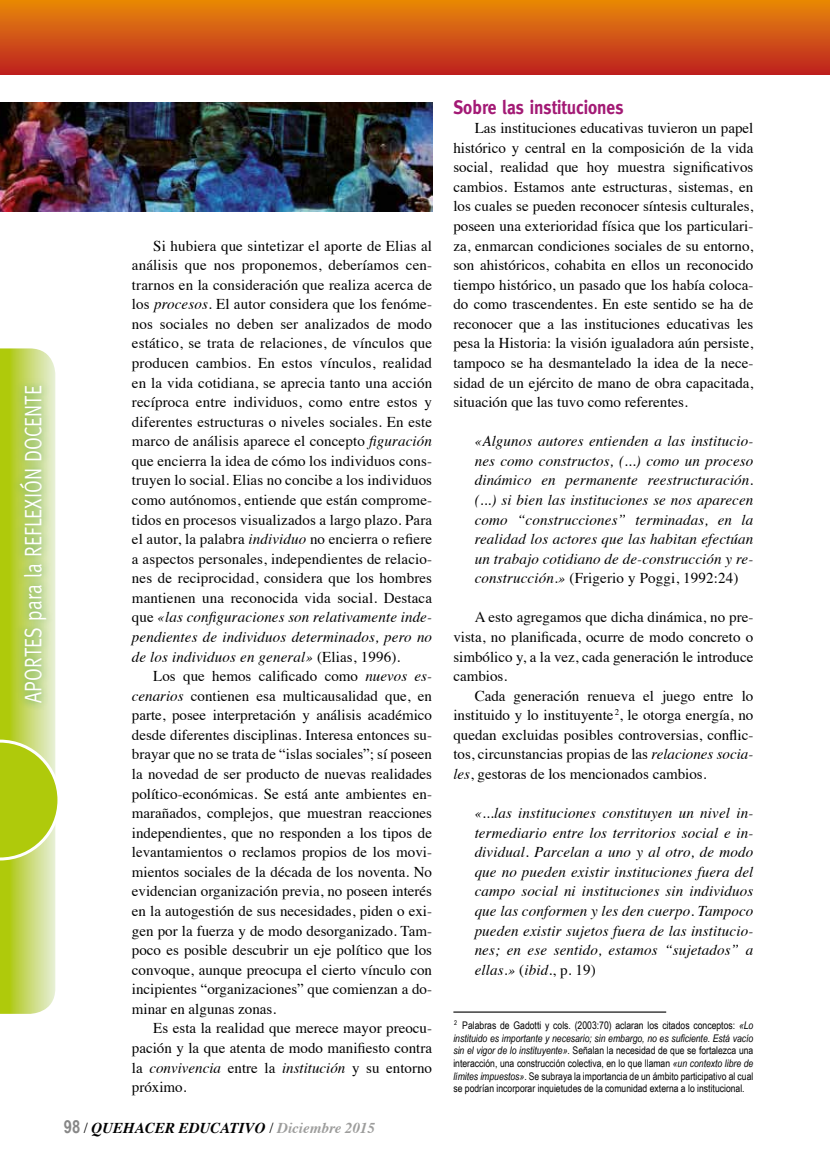
<style>
.page{position:relative;width:830px;height:1170px;background:#fff}
.page>*{position:absolute;margin:0;border:0;box-sizing:border-box;transform-origin:0 0}
.t1{font:24px "Meta";color:#fff;scale:.8 1}
.t2{font:700 19.5px "Meta";color:#a31a75;scale:.9 1}
.t3{font:15px/19.5px "Times";color:#000;text-align:justify}
.t4{font:italic 15px/19.5px "Times";letter-spacing:.01em;color:#000;text-align:justify}
.t5{font:italic 700 15px "Times";color:#000}
.t6{font:10.5px/12.6px "Arial Narrow";color:#000;text-align:justify}
.s1{font-style:italic}
.s2{font-family:"Arial Narrow";font-style:normal;font-size:18px;color:#878787}
.s3{font-weight:400;font-style:normal}
.s4{color:#9d9d9c}
.s5{font-style:normal}
</style>
<div class="page">
<svg style="left:0;top:348px;width:58px;height:665px;background:#c4d757"></svg>
<div style="left:12px;top:378px;width:43px;height:333px;background:#007b3d;opacity:.6"></div>
<hr style="left:453px;top:1011px;width:213px;height:1px;background:#000">
<img style="left:0;top:102px;width:432px;height:109px">
<div style="left:0;top:0;width:829px;height:74px;background:linear-gradient(to bottom,#e88909,#be2221)"></div>
<h1 class="t1" style="left:19px;top:702px;width:396px;rotate:-90deg">Aportes para la Reflexi ón Docente</h1>
<h1 class="t1" style="left:19px;top:830px;width:359px;rotate:-90deg">Área del Conocimiento Matemático</h1>
<p class="t3" style="left:132px;top:234px;width:301px;text-indent:21px">Si hubiera que sintetizar el aporte de Elias al análisis que nos proponemos, deberíamos cen&shy;trarnos en la consideración que realiza acerca de los <span class="s1">procesos</span>. El autor considera que los fenóme&shy;nos sociales no deben ser analizados de modo estático, se trata de relaciones, de vínculos que producen cambios. En estos vínculos, realidad en la vida cotidiana, se aprecia tanto una acción recíproca entre individuos, como entre estos y diferentes estructuras o niveles sociales. En este marco de análisis aparece el concepto <span class="s1">figuración </span>que encierra la idea de cómo los individuos cons&shy;truyen lo social. Elias no concibe a los individuos como autónomos, entiende que están comprome&shy;tidos en procesos visualizados a largo plazo. Para el autor, la palabra <span class="s1">individuo</span> no encierra o refiere a aspectos personales, independientes de relacio&shy;nes de reciprocidad, considera que los hombres mantienen una reconocida vida social. Destaca que <span class="s1">«las configuraciones son relativamente inde&shy;pendientes de individuos determinados, pero no de los individuos en general»</span> (Elias, 1996).</p>
<p class="t3" style="left:132px;top:665px;width:301px;text-indent:21px">Los que hemos calificado como <span class="s1">nuevos es&shy;cenarios</span> contienen esa multicausalidad que, en parte, posee interpretación y análisis académico desde diferentes disciplinas. Interesa entonces su&shy;brayar que no se trata de “islas sociales”; sí poseen la novedad de ser producto de nuevas realidades político-económicas. Se está ante ambientes en&shy;marañados, complejos, que muestran reacciones independientes, que no responden a los tipos de levantamientos o reclamos propios de los movi&shy;mientos sociales de la década de los noventa. No evidencian organización previa, no poseen interés en la autogestión de sus necesidades, piden o exi&shy;gen por la fuerza y de modo desorganizado. Tam&shy;poco es posible descubrir un eje político que los convoque, aunque preocupa el cierto vínculo con incipientes “organizaciones” que comienzan a do&shy;minar en algunas zonas.</p>
<p class="t3" style="left:132px;top:1017px;width:301px;text-indent:21px">Es esta la realidad que merece mayor preocu&shy;pación y la que atenta de modo manifiesto contra la <span class="s1">convivencia</span> entre la <span class="s1">institución</span> y su entorno próximo.</p>
<p class="t5" style="left:64px;top:1113px;width:313px"><span class="s2">98</span> <span class="s3">/</span> QUEHACER EDUCATIVO <span class="s3">/</span> <span class="s4">Diciembre 2015</span></p>
<h2 class="t2" style="left:453px;top:95px;width:190px">Sobre las instituciones</h2>
<p class="t3" style="left:453px;top:117px;width:301px;text-indent:21px">Las instituciones educativas tuvieron un papel histórico y central en la composición de la vida social, realidad que hoy muestra significativos cambios. Estamos ante estructuras, sistemas, en los cuales se pueden reconocer síntesis culturales, poseen una exterioridad física que los particulari&shy;za, enmarcan condiciones sociales de su entorno, son ahistóricos, cohabita en ellos un reconocido tiempo histórico, un pasado que los había coloca&shy;do como trascendentes. En este sentido se ha de reconocer que a las instituciones educativas les pesa la Historia: la visión igualadora aún persiste, tampoco se ha desmantelado la idea de la nece&shy;sidad de un ejército de mano de obra capacitada, situación que las tuvo como referentes.</p>
<p class="t4" style="left:474px;top:430px;width:280px">«Algunos autores entienden a las institucio&shy;nes como constructos, (...) como un proceso dinámico en permanente reestructuración. (...) si bien las instituciones se nos aparecen como “construcciones” terminadas, en la realidad los actores que las habitan efectúan un trabajo cotidiano de de-construcción y re&shy;construcción.» <span class="s5">(Frigerio y Poggi, 1992:24)</span></p>
<p class="t3" style="left:453px;top:606px;width:301px;text-indent:21px">A esto agregamos que dicha dinámica, no pre&shy;vista, no planificada, ocurre de modo concreto o simbólico y, a la vez, cada generación le introduce cambios.</p>
<p class="t3" style="left:453px;top:684px;width:301px;text-indent:21px">Cada generación renueva el juego entre lo instituido y lo instituyente<sup>2</sup>, le otorga energía, no quedan excluidas posibles controversias, conflic&shy;tos, circunstancias propias de las <span class="s1">relaciones socia&shy;les</span>, gestoras de los mencionados cambios.</p>
<p class="t4" style="left:474px;top:802px;width:280px">«...las instituciones constituyen un nivel in&shy;termediario entre los territorios social e in&shy;dividual. Parcelan a uno y al otro, de modo que no pueden existir instituciones fuera del campo social ni instituciones sin individuos que las conformen y les den cuerpo. Tampoco pueden existir sujetos fuera de las institucio&shy;nes; en ese sentido, estamos “sujetados” a ellas.» <span class="s5">(</span>ibid.<span class="s5">, p. 19)</span></p>
<p class="t6" style="left:453px;top:1018px;width:301px"><sup>2</sup> Palabras de Gadotti y cols. (2003:70) aclaran los citados conceptos: <span class="s1">«Lo instituido es importante y necesario; sin embargo, no es suficiente. Está vacío sin el vigor de lo instituyente»</span>. Señalan la necesidad de que se fortalezca una interacción, una construcción colectiva, en lo que llaman <span class="s1">«un contexto libre de límites impuestos»</span>. Se subraya la importancia de un ámbito participativo al cual se podrían incorporar inquietudes de la comunidad externa a lo institucional.</p>
</div>
